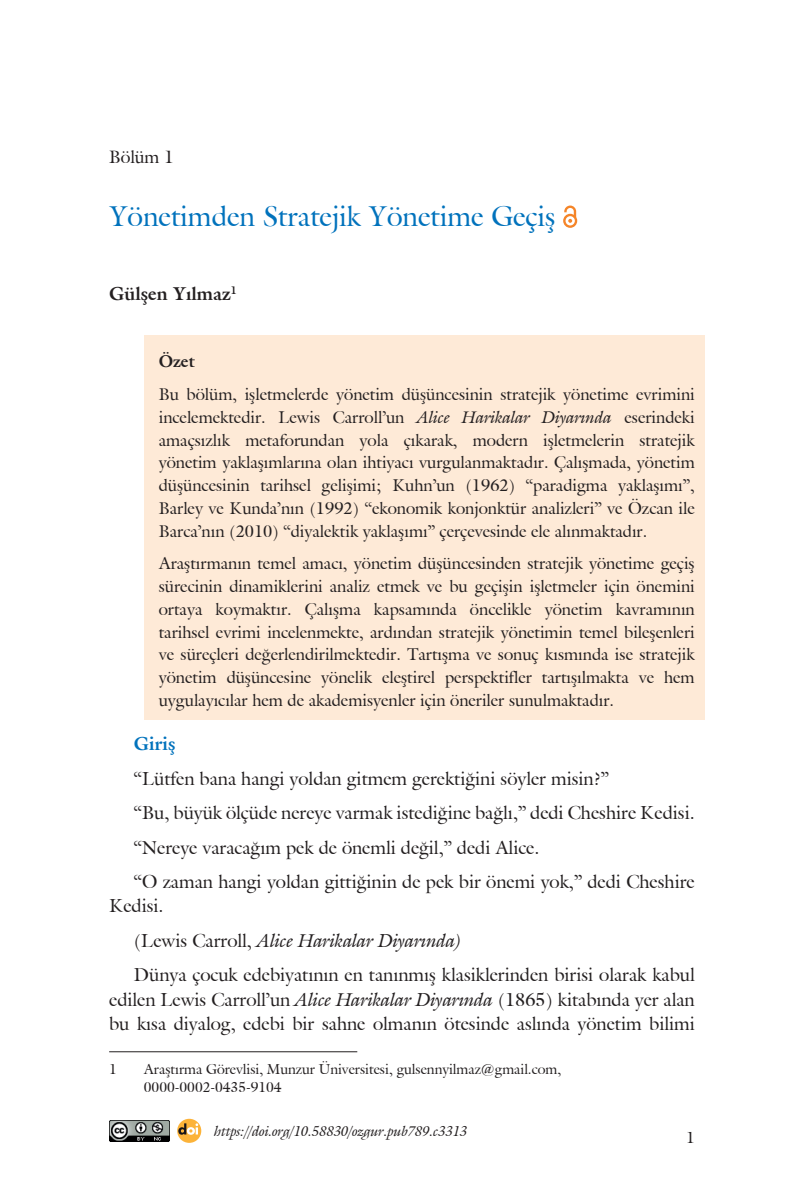
<style>
.page{position:relative;width:794px;height:1191px;background:#fff}
.page>*{position:absolute;margin:0;border:0;box-sizing:border-box;transform-origin:0 0}
.t1{font:28px "Galliard IT Cby BT";color:#0072bc}
.t2{font:18.38px/34.5px "Galliard IT Cby BT";color:#231f20}
.t3{font:700 18.38px "Galliard IT Cby BT";color:#231f20}
.t4{font:700 18.38px "Galliard IT Cby BT";color:#0072bc}
.t5{font:17.5px "Galliard IT Cby BT";color:#231f20}
.t6{font:16.62px/22.8px "Galliard IT Cby BT";color:#231f20;text-align:justify}
.t7{font:700 16.62px "Galliard IT Cby BT";color:#231f20}
.t8{font:15.75px "Galliard IT Cby BT";color:#231f20}
.t9{font:14px/17.5px "Galliard IT Cby BT";color:#231f20}
.t10{font:italic 14px "Galliard IT Cby BT";color:#231f20}
.s1{font-style:italic}
</style>
<div class="page">
<div style="left:144px;top:335px;width:560px;height:46px;background:#feead7"></div>
<div style="left:144px;top:367px;width:560px;height:183px;background:#feead7"></div>
<div style="left:144px;top:536px;width:560px;height:184px;background:#feead7"></div>
<svg style="left:563px;top:205px;width:14px;height:23px"></svg>
<hr style="left:109px;top:1051px;width:248px;height:1px;background:#231f20">
<img style="left:109px;top:1120px;width:60px;height:21px">
<svg style="left:177px;top:1118px;width:24px;height:24px"></svg>
<svg style="left:178px;top:1123px;width:20px;height:11px"></svg>
<p class="t5" style="left:109px;top:145px;width:66px">Bölüm 1</p>
<h1 class="t1" style="left:109px;top:198px;width:448px">Yönetimden Stratejik Yönetime Geçiş</h1>
<p class="t3" style="left:109px;top:282px;width:129px">Gülşen Yılmaz<sup>1</sup></p>
<p class="t7" style="left:159px;top:351px;width:38px">Özet</p>
<p class="t6" style="left:159px;top:383px;width:537px">Bu bölüm, işletmelerde yönetim düşüncesinin stratejik yönetime evrimini incelemektedir. Lewis Carroll’un <span class="s1">Alice Harikalar Diyarında</span> eserindeki amaçsızlık metaforundan yola çıkarak, modern işletmelerin stratejik yönetim yaklaşımlarına olan ihtiyacı vurgulanmaktadır. Çalışmada, yönetim düşüncesinin tarihsel gelişimi; Kuhn’un (1962) “paradigma yaklaşımı”, Barley ve Kunda’nın (1992) “ekonomik konjonktür analizleri” ve Özcan ile Barca’nın (2010) “diyalektik yaklaşımı” çerçevesinde ele alınmaktadır.</p>
<p class="t6" style="left:159px;top:552px;width:537px">Araştırmanın temel amacı, yönetim düşüncesinden stratejik yönetime geçiş sürecinin dinamiklerini analiz etmek ve bu geçişin işletmeler için önemini ortaya koymaktır. Çalışma kapsamında öncelikle yönetim kavramının tarihsel evrimi incelenmekte, ardından stratejik yönetimin temel bileşenleri ve süreçleri değerlendirilmektedir. Tartışma ve sonuç kısmında ise stratejik yönetim düşüncesine yönelik eleştirel perspektifler tartışılmakta ve hem uygulayıcılar hem de akademisyenler için öneriler sunulmaktadır.</p>
<p class="t4" style="left:134px;top:732px;width:43px">Giriş</p>
<p class="t2" style="left:134px;top:761px;width:562px">“Lütfen bana hangi yoldan gitmem gerektiğini söyler misin?”<br>“Bu, büyük ölçüde nereye varmak istediğine bağlı,” dedi Cheshire Kedisi. “Nereye varacağım pek de önemli değil,” dedi Alice.<br>“O zaman hangi yoldan gittiğinin de pek bir önemi yok,” dedi Cheshire</p>
<p class="t2" style="left:134px;top:888px;width:562px;text-indent:-25px">Kedisi.<br>(Lewis Carroll, <span class="s1">Alice Harikalar Diyarında)<br></span>Dünya çocuk edebiyatının en tanınmış klasiklerinden birisi olarak kabul</p>
<p class="t2" style="left:109px;top:987px;width:587px;line-height:24.5px">edilen Lewis Carroll’un <span class="s1">Alice Harikalar Diyarında</span> (1865) kitabında yer alan bu kısa diyalog, edebi bir sahne olmanın ötesinde aslında yönetim bilimi</p>
<p class="t9" style="left:109px;top:1060px;width:9px">1</p>
<p class="t9" style="left:144px;top:1060px;width:419px">Araştırma Görevlisi, Munzur Üniversitesi, gulsennyilmaz@gmail.com,<br>0000-0002-0435-9104</p>
<p class="t10" style="left:214px;top:1121px;width:255px">https://doi.org/10.58830/ozgur.pub789.c3313</p>
<p class="t8" style="left:686px;top:1127px;width:10px">1</p>
</div>
